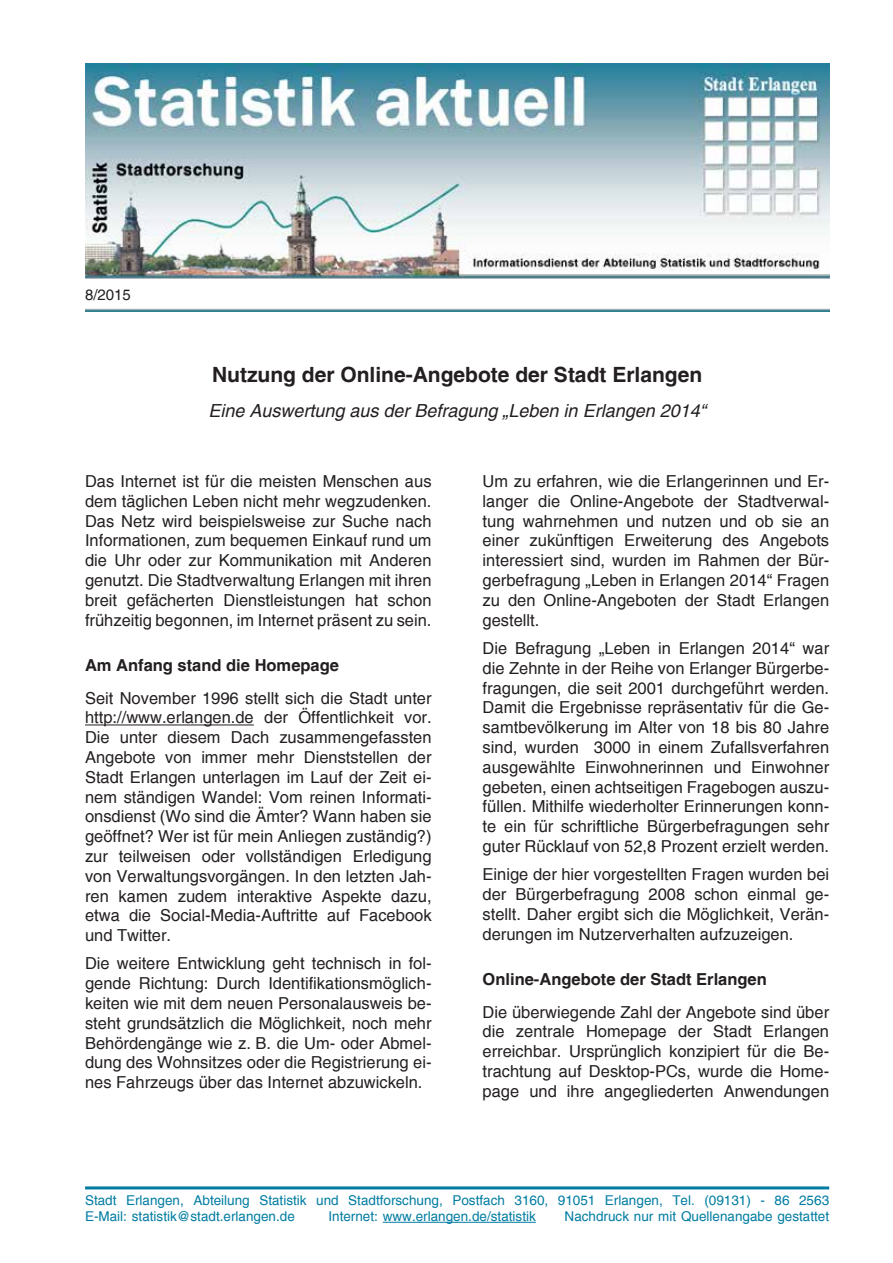
<style>
.page{position:relative;width:893px;height:1263px;background:#fff}
.page>*{position:absolute;margin:0;border:0;box-sizing:border-box;transform-origin:0 0}
.t1{font:700 21px "Helvetica";color:#231f20}
.t2{font:italic 18px "Helvetica";color:#231f20}
.t3{font:16.5px/19.8px "Helvetica";color:#231f20;text-align:justify}
.t4{font:700 16.5px "Helvetica";color:#231f20}
.t5{font:15px "Helvetica";color:#231f20}
.t6{font:13.5px/16.2px "Helvetica";color:#007ca2}
</style>
<div class="page">
<img style="left:85px;top:64px;width:744px;height:248px">
<hr style="left:383px;top:1222px;width:153px;height:1px;background:#007ca2">
<hr style="left:85px;top:1186px;width:744px;height:3px;background:#007ca2">
<hr style="left:85px;top:724px;width:169px;height:1px;background:#231f20">
<p class="t5" style="left:85px;top:286px;width:47px">8/2015</p>
<p class="t1" style="left:212px;top:362px;width:492px">Nutzung der Online-Angebote der Stadt Erlangen</p>
<p class="t2" style="left:208px;top:400px;width:499px">Eine Auswertung aus der Befragung „Leben in Erlangen 2014“</p>
<p class="t3" style="left:85px;top:471px;width:348px">Das Internet ist für die meisten Menschen aus dem täglichen Leben nicht mehr wegzudenken.<br>Das Netz wird beispielsweise zur Suche nach Informationen, zum bequemen Einkauf rund um die Uhr oder zur Kommunikation mit Anderen genutzt. Die Stadtverwaltung Erlangen mit ihren breit gefächerten Dienstleistungen hat schon frühzeitig begonnen, im Internet präsent zu sein.</p>
<p class="t4" style="left:85px;top:655px;width:255px">Am Anfang stand die Homepage</p>
<p class="t3" style="left:85px;top:688px;width:348px">Seit November 1996 stellt sich die Stadt unter http://www.erlangen.de der Öffentlichkeit vor.<br>Die unter diesem Dach zusammengefassten Angebote von immer mehr Dienststellen der Stadt Erlangen unterlagen im Lauf der Zeit ei&shy;nem ständigen Wandel: Vom reinen Informati&shy;onsdienst (Wo sind die Ämter? Wann haben sie geöffnet? Wer ist für mein Anliegen zuständig?) zur teilweisen oder vollständigen Erledigung von Verwaltungsvorgängen. In den letzten Jah&shy;ren kamen zudem interaktive Aspekte dazu, etwa die Social-Media-Auftritte auf Facebook und Twitter.</p>
<p class="t3" style="left:85px;top:954px;width:348px">Die weitere Entwicklung geht technisch in fol&shy;gende Richtung: Durch Identifikationsmöglich&shy;keiten wie mit dem neuen Personalausweis be&shy;steht grundsätzlich die Möglichkeit, noch mehr Behördengänge wie z. B. die Um- oder Abmel&shy;dung des Wohnsitzes oder die Registrierung ei&shy;nes Fahrzeugs über das Internet abzuwickeln.</p>
<p class="t3" style="left:483px;top:471px;width:348px">Um zu erfahren, wie die Erlangerinnen und Er&shy;langer die Online-Angebote der Stadtverwal&shy;tung wahrnehmen und nutzen und ob sie an einer zukünftigen Erweiterung des Angebots interessiert sind, wurden im Rahmen der Bür&shy;gerbefragung „Leben in Erlangen 2014“ Fragen zu den Online-Angeboten der Stadt Erlangen gestellt.</p>
<p class="t3" style="left:483px;top:638px;width:348px">Die Befragung „Leben in Erlangen 2014“ war die Zehnte in der Reihe von Erlanger Bürgerbe&shy;fragungen, die seit 2001 durchgeführt werden.<br>Damit die Ergebnisse repräsentativ für die Ge&shy;samtbevölkerung im Alter von 18 bis 80 Jahre sind, wurden 3000 in einem Zufallsverfahren ausgewählte Einwohnerinnen und Einwohner gebeten, einen achtseitigen Fragebogen auszu&shy;füllen. Mithilfe wiederholter Erinnerungen konn&shy;te ein für schriftliche Bürgerbefragungen sehr guter Rücklauf von 52,8 Prozent erzielt werden.</p>
<p class="t3" style="left:483px;top:865px;width:348px">Einige der hier vorgestellten Fragen wurden bei der Bürgerbefragung 2008 schon einmal ge&shy;stellt. Daher ergibt sich die Möglichkeit, Verän&shy;derungen im Nutzerverhalten aufzuzeigen.</p>
<p class="t4" style="left:483px;top:969px;width:286px">Online-Angebote der Stadt Erlangen</p>
<p class="t3" style="left:483px;top:1002px;width:348px">Die überwiegende Zahl der Angebote sind über die zentrale Homepage der Stadt Erlangen erreichbar. Ursprünglich konzipiert für die Be&shy;trachtung auf Desktop-PCs, wurde die Home&shy;page und ihre angegliederten Anwendungen</p>
<p class="t6" style="left:85px;top:1192px;width:746px">Stadt Erlangen, Abteilung Statistik und Stadtforschung, Postfach 3160, 91051 Erlangen, Tel. (09131) - 86 2563<br>E-Mail: statistik@stadt.erlangen.de</p>
<p class="t6" style="left:328px;top:1208px;width:209px">Internet: www.erlangen.de/statistik</p>
<p class="t6" style="left:565px;top:1208px;width:266px">Nachdruck nur mit Quellenangabe gestattet</p>
</div>
